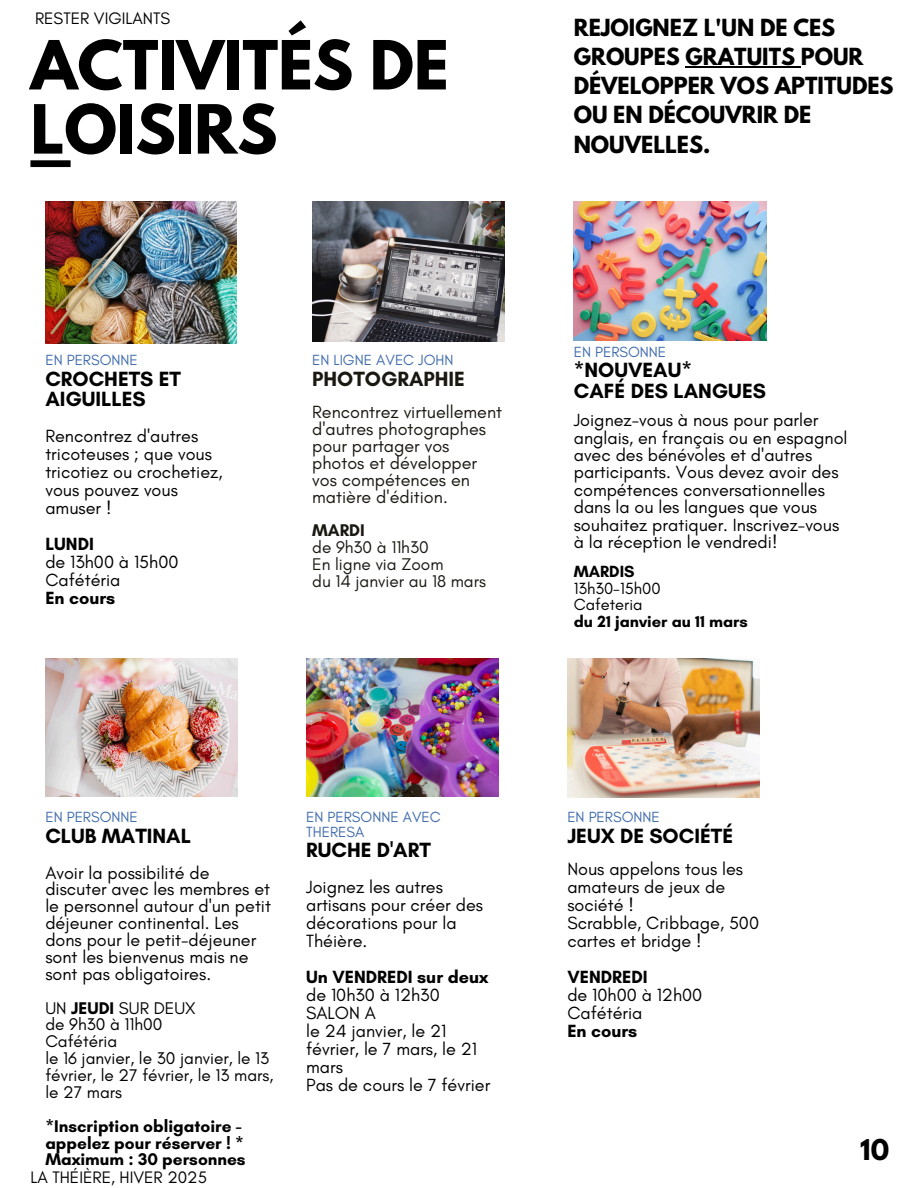
<style>
.page{position:relative;width:918px;height:1188px;background:#fff}
.page>*{position:absolute;margin:0;border:0;box-sizing:border-box;transform-origin:0 0}
.t1{font:700 60px/64.2px "League Spartan";color:#000}
.t2{font:700 25.35px "League Spartan";color:#000}
.t3{font:700 21px/20.2px "Glacial Indifference";color:#000}
.t4{font:700 21px "Glacial Indifference";color:#1b1812}
.t5{font:700 20.85px/29.2px "League Spartan";color:#000}
.t6{font:18px/18px "Glacial Indifference";color:#000}
.t7{font:18px/16.8px "Glacial Indifference";color:#1b1812}
.t8{font:17.25px/16.8px "Glacial Indifference";color:#000}
.t9{font:700 17.25px/16.8px "Glacial Indifference";color:#000}
.t10{font:17.25px/16.8px "Glacial Indifference";color:#1b1812}
.t11{font:16.95px "Glacial Indifference";color:#000}
.t12{font:700 16.5px "Glacial Indifference";color:#000}
.t13{font:16.5px/16.5px "Glacial Indifference";color:#000}
.t14{font:15px/14.7px "Glacial Indifference";color:#3f6bad}
.s1{font-weight:700}
</style>
<div class="page">
<div style="left:30px;top:160px;width:41px;height:7px;background:#000"></div>
<hr style="left:686px;top:66px;width:115px;height:1px;background:#000">
<img style="left:306px;top:658px;width:193px;height:139px">
<img style="left:567px;top:659px;width:193px;height:138px">
<img style="left:45px;top:658px;width:193px;height:139px">
<img style="left:45px;top:202px;width:192px;height:141px">
<img style="left:312px;top:202px;width:193px;height:139px">
<img style="left:574px;top:201px;width:192px;height:140px">
<h1 class="t11" style="left:35px;top:8px;width:137px">RESTER VIGILANTS</h1>
<p class="t1" style="left:30px;top:41px;width:420px">ACTIVITÉS DE<br>LOISIRS</p>
<p class="t5" style="left:574px;top:15px;width:321px">REJOIGNEZ L'UN DE CES<br>GROUPES GRATUITS POUR<br>DÉVELOPPER VOS APTITUDES<br>OU EN DÉCOUVRIR DE<br>NOUVELLES.</p>
<h3 class="t14" style="left:45px;top:353px;width:94px">EN PERSONNE</h3>
<h3 class="t3" style="left:45px;top:368px;width:137px">CROCHETS ET<br>AIGUILLES</h3>
<h6 class="t6" style="left:45px;top:427px;width:179px">Rencontrez d'autres tricoteuses ; que vous tricotiez ou crochetiez, vous pouvez vous amuser !</h6>
<h6 class="t6" style="left:45px;top:535px;width:135px"><span class="s1">LUNDI<br></span>de 13h00 à 15h00<br>Cafétéria<br><span class="s1">En cours</span></h6>
<p class="t14" style="left:312px;top:353px;width:143px">EN LIGNE AVEC JOHN</p>
<p class="t4" style="left:312px;top:366px;width:154px">PHOTOGRAPHIE</p>
<p class="t7" style="left:312px;top:404px;width:192px">Rencontrez virtuellement d'autres photographes pour partager vos photos et développer vos compétences en matière d'édition.</p>
<h6 class="t10" style="left:312px;top:522px;width:175px"><span class="s1">MARDI<br></span>de 9h30 à 11h30<br>En ligne via Zoom<br>du 14 janvier au 18 mars</h6>
<p class="t14" style="left:574px;top:344px;width:94px">EN PERSONNE</p>
<p class="t3" style="left:574px;top:359px;width:194px;line-height:20.9px">*NOUVEAU*<br>CAFÉ DES LANGUES</p>
<p class="t6" style="left:574px;top:411px;width:275px;line-height:17.4px">Joignez-vous à nous pour parler anglais, en français ou en espagnol avec des bénévoles et d'autres participants. Vous devez avoir des compétences conversationnelles dans la ou les langues que vous souhaitez pratiquer. Inscrivez-vous à la réception le vendredi!</p>
<p class="t12" style="left:574px;top:562px;width:62px">MARDIS</p>
<p class="t13" style="left:574px;top:580px;width:88px">13h30-15h00<br>Cafeteria</p>
<p class="t12" style="left:574px;top:611px;width:176px">du 21 janvier au 11 mars</p>
<p class="t14" style="left:45px;top:810px;width:94px">EN PERSONNE</p>
<p class="t3" style="left:45px;top:825px;width:147px">CLUB MATINAL</p>
<p class="t6" style="left:45px;top:864px;width:227px;line-height:16.8px">Avoir la possibilité de discuter avec les membres et le personnel autour d'un petit déjeuner continental. Les dons pour le petit-déjeuner sont les bienvenus mais ne sont pas obligatoires.</p>
<p class="t8" style="left:45px;top:999px;width:230px">UN <span class="s1">JEUDI</span> SUR DEUX<br>de 9h30 à 11h00<br>Cafétéria<br>le 16 janvier, le 30 janvier, le 13 février, le 27 février, le 13 mars, le 27 mars</p>
<p class="t9" style="left:45px;top:1117px;width:202px">*Inscription obligatoire - appelez pour réserver ! *<br>Maximum : 30 personnes</p>
<h6 class="t11" style="left:30px;top:1167px;width:178px">LA THÉIÈRE, HIVER 2025</h6>
<p class="t14" style="left:306px;top:810px;width:136px">EN PERSONNE AVEC<br>THERESA</p>
<p class="t3" style="left:306px;top:840px;width:126px">RUCHE D'ART</p>
<p class="t6" style="left:306px;top:878px;width:178px">Joignez les autres artisans pour créer des décorations pour la<br>Théière.</p>
<h6 class="t6" style="left:306px;top:968px;width:186px"><span class="s1">Un VENDREDI sur deux </span>de 10h30 à 12h30<br>SALON A<br>le 24 janvier, le 21 février, le 7 mars, le 21 mars<br>Pas de cours le 7 février</h6>
<h6 class="t14" style="left:567px;top:810px;width:94px">EN PERSONNE</h6>
<h6 class="t3" style="left:567px;top:825px;width:167px">JEUX DE SOCIÉTÉ</h6>
<p class="t6" style="left:567px;top:860px;width:193px">Nous appelons tous les amateurs de jeux de société !<br>Scrabble, Cribbage, 500 cartes et bridge !</p>
<h4 class="t6" style="left:567px;top:968px;width:137px"><span class="s1">VENDREDI<br></span>de 10h00 à 12h00<br>Cafétéria<br><span class="s1">En cours</span></h4>
<h4 class="t2" style="left:860px;top:1138px;width:30px">10</h4>
</div>
